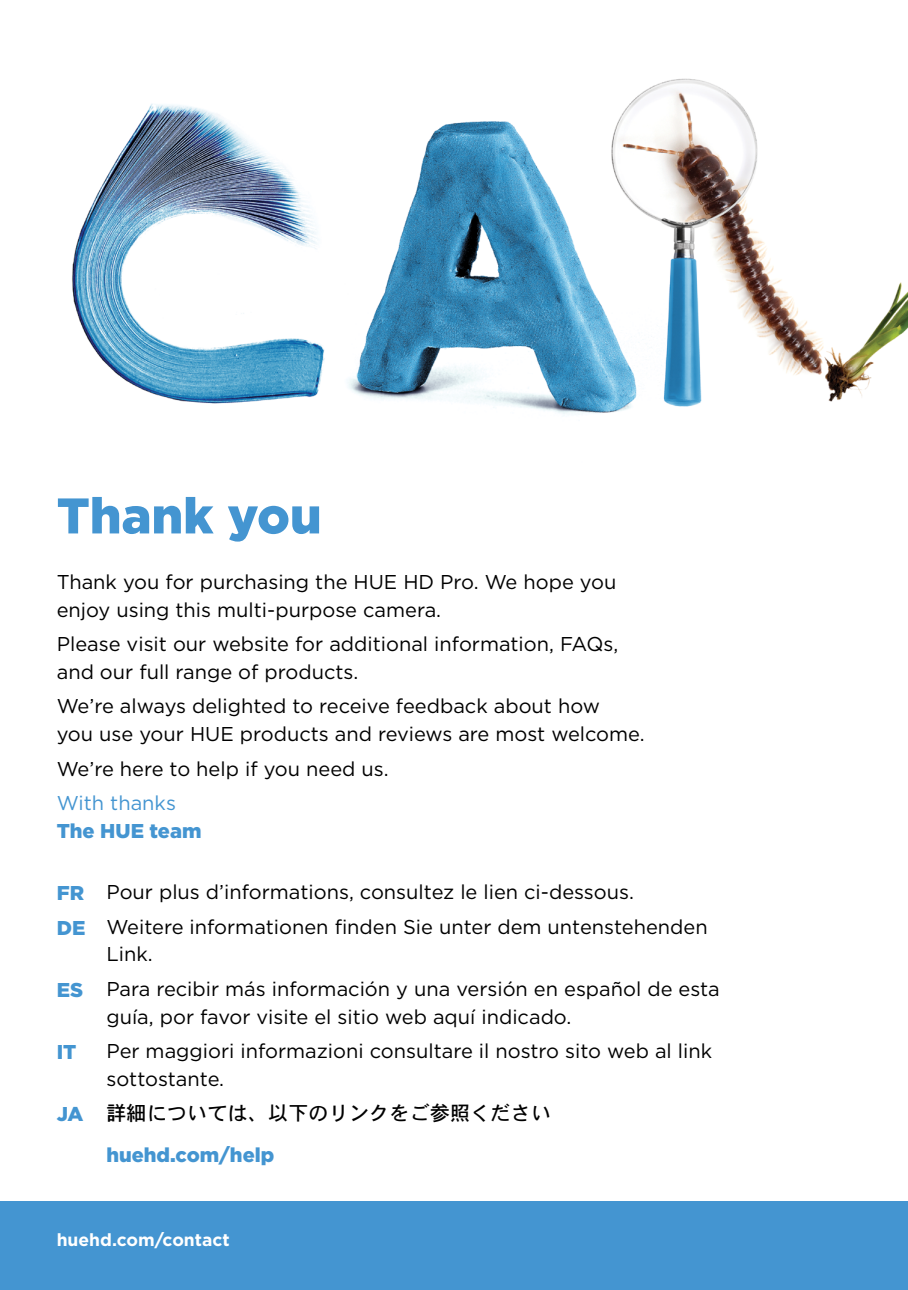
<style>
.page{position:relative;width:908px;height:1290px;background:#fff}
.page>*{position:absolute;margin:0;border:0;box-sizing:border-box;transform-origin:0 0}
.t1{font:900 50px "Gotham";color:#4495d1}
.t2{font:20px/27.5px "Gotham";color:#000}
.t3{font:900 20px/34.5px "Gotham";color:#4495d1}
.t4{font:20px "Osaka";letter-spacing:.01em;color:#000}
.t5{font:20px "Gotham";color:#4495d1}
.t6{font:700 17.5px "Gotham";color:#fff}
</style>
<div class="page">
<div style="left:0;top:1201px;width:907px;height:89px;background:#4495d1"></div>
<img style="left:72px;top:78px;width:835px;height:337px">
<h1 class="t1" style="left:57px;top:487px;width:266px">Thank you</h1>
<p class="t2" style="left:57px;top:568px;width:561px">Thank you for purchasing the HUE HD Pro. We hope you enjoy using this multi-purpose camera.</p>
<p class="t2" style="left:57px;top:630px;width:563px">Please visit our website for additional information, FAQs, and our full range of products.</p>
<p class="t2" style="left:57px;top:692px;width:589px">We’re always delighted to receive feedback about how<br>you use your HUE products and reviews are most welcome.</p>
<p class="t2" style="left:57px;top:754px;width:333px">We’re here to help if you need us.</p>
<p class="t5" style="left:57px;top:790px;width:121px">With thanks</p>
<p class="t3" style="left:57px;top:813px;width:146px">The HUE team</p>
<p class="t3" style="left:57px;top:875px;width:30px">FR<br>DE</p>
<p class="t3" style="left:57px;top:972px;width:28px">ES</p>
<p class="t3" style="left:57px;top:1034px;width:21px">IT</p>
<p class="t3" style="left:57px;top:1096px;width:28px">JA</p>
<p class="t2" style="left:106px;top:874px;width:602px;line-height:34.5px">Pour plus d’informations, consultez le lien ci-dessous.<br>Weitere informationen finden Sie unter dem untenstehenden</p>
<p class="t2" style="left:106px;top:937px;width:614px;line-height:34.5px">Link.<br>Para recibir más información y una versión en español de esta</p>
<p class="t2" style="left:106px;top:999px;width:607px;line-height:34.5px">guía, por favor visite el sitio web aquí indicado.<br>Per maggiori informazioni consultare il nostro sito web al link</p>
<p class="t2" style="left:106px;top:1064px;width:119px">sottostante.</p>
<p class="t4" style="left:106px;top:1100px;width:446px">詳細については、以下のリンクをご参照ください</p>
<p class="t3" style="left:106px;top:1137px;width:169px">huehd.com/help</p>
<p class="t6" style="left:57px;top:1228px;width:174px">huehd.com/contact</p>
</div>
